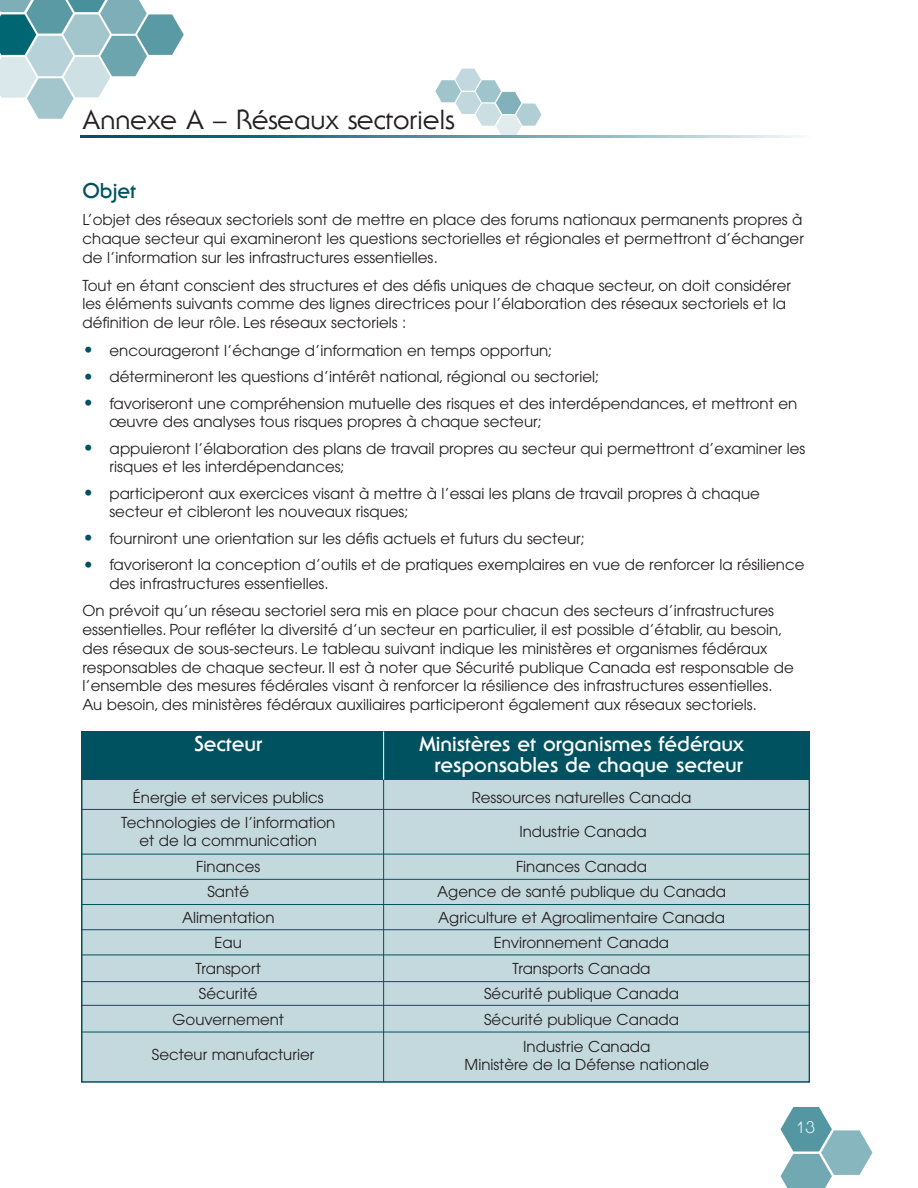
<style>
.page{position:relative;width:918px;height:1188px;background:#fff}
.page>*{position:absolute;margin:0;border:0;box-sizing:border-box;transform-origin:0 0}
.t1{font:27px "Serif Gothic";color:#231f20}
.t2{font:700 21px/21px "Serif Gothic";color:#fff;text-align:right}
.t3{font:700 21px "Serif Gothic";color:#005260}
.t4{font:300 16.5px "Serif Gothic";color:#fff}
.t5{font:15px/18.8px "Avant Garde";color:#231f20}
.s1{font-size:19.5px;color:#005260}
</style>
<div class="page">
<svg style="left:0;top:0;width:184px;height:119px"></svg>
<svg style="left:435px;top:69px;width:107px;height:67px"></svg>
<svg style="left:81px;top:136px;width:719px;height:2px"></svg>
<svg style="left:781px;top:1107px;width:91px;height:81px"></svg>
<div style="left:82px;top:733px;width:726px;height:348px;background:#c4d9de"></div>
<div style="left:81px;top:731px;width:729px;height:49px;background:#005260"></div>
<hr style="left:81px;top:809px;width:728px;height:1px;background:#005260">
<hr style="left:81px;top:854px;width:728px;height:1px;background:#005260">
<hr style="left:81px;top:879px;width:728px;height:1px;background:#005260">
<hr style="left:81px;top:904px;width:728px;height:1px;background:#005260">
<hr style="left:81px;top:929px;width:728px;height:1px;background:#005260">
<hr style="left:81px;top:955px;width:728px;height:1px;background:#005260">
<hr style="left:81px;top:981px;width:728px;height:1px;background:#005260">
<hr style="left:81px;top:1005px;width:728px;height:1px;background:#005260">
<hr style="left:81px;top:1032px;width:728px;height:1px;background:#005260">
<hr style="left:383px;top:736px;width:1px;height:346px;background:#005260">
<hr style="left:383px;top:731px;width:1px;height:49px;background:#fff">
<h1 class="t1" style="left:82px;top:109px;width:374px">Annexe A – Réseaux sectoriels</h1>
<h2 class="t3" style="left:82px;top:183px;width:55px">Objet</h2>
<p class="t5" style="left:82px;top:212px;width:723px;text-align:justify">L’objet des réseaux sectoriels sont de mettre en place des forums nationaux permanents propres à chaque secteur qui examineront les questions sectorielles et régionales et permettront d’échanger de l’information sur les infrastructures essentielles.</p>
<p class="t5" style="left:82px;top:277px;width:710px">Tout en étant conscient des structures et des défis uniques de chaque secteur, on doit considérer les éléments suivants comme des lignes directrices pour l’élaboration des réseaux sectoriels et la définition de leur rôle. Les réseaux sectoriels :</p>
<p class="t5" style="left:82px;top:342px;width:471px"><span class="s1">•</span> encourageront l’échange d’information en temps opportun;</p>
<p class="t5" style="left:82px;top:369px;width:518px"><span class="s1">•</span> détermineront les questions d’intérêt national, régional ou sectoriel;</p>
<p class="t5" style="left:110px;top:395px;width:689px;text-indent:-27px"><span class="s1">•</span> favoriseront une compréhension mutuelle des risques et des interdépendances, et mettront en œuvre des analyses tous risques propres à chaque secteur;</p>
<p class="t5" style="left:110px;top:440px;width:697px;text-indent:-27px"><span class="s1">•</span> appuieront l’élaboration des plans de travail propres au secteur qui permettront d’examiner les risques et les interdépendances;</p>
<p class="t5" style="left:110px;top:485px;width:652px;text-indent:-27px"><span class="s1">•</span> participeront aux exercices visant à mettre à l’essai les plans de travail propres à chaque secteur et cibleront les nouveaux risques;</p>
<p class="t5" style="left:82px;top:530px;width:504px"><span class="s1">•</span> fourniront une orientation sur les défis actuels et futurs du secteur;</p>
<p class="t5" style="left:110px;top:557px;width:697px;text-indent:-27px"><span class="s1">•</span> favoriseront la conception d’outils et de pratiques exemplaires en vue de renforcer la résilience des infrastructures essentielles.</p>
<p class="t5" style="left:82px;top:603px;width:713px">On prévoit qu’un réseau sectoriel sera mis en place pour chacun des secteurs d’infrastructures essentielles. Pour refléter la diversité d’un secteur en particulier, il est possible d’établir, au besoin, des réseaux de sous-secteurs. Le tableau suivant indique les ministères et organismes fédéraux responsables de chaque secteur. Il est à noter que Sécurité publique Canada est responsable de l’ensemble des mesures fédérales visant à renforcer la résilience des infrastructures essentielles.<br>Au besoin, des ministères fédéraux auxiliaires participeront également aux réseaux sectoriels.</p>
<h2 class="t2" style="left:194px;top:736px;width:69px">Secteur</h2>
<h2 class="t2" style="left:419px;top:736px;width:326px">Ministères et organismes fédéraux responsables de chaque secteur</h2>
<p class="t5" style="left:133px;top:789px;width:192px">Énergie et services publics</p>
<p class="t5" style="left:472px;top:789px;width:221px">Ressources naturelles Canada</p>
<p class="t5" style="left:121px;top:815px;width:216px;line-height:18px;text-align:center">Technologies de l’information et de la communication</p>
<p class="t5" style="left:196px;top:858px;width:66px">Finances</p>
<p class="t5" style="left:516px;top:858px;width:133px">Finances Canada</p>
<p class="t5" style="left:207px;top:884px;width:43px">Santé</p>
<p class="t5" style="left:437px;top:884px;width:290px">Agence de santé publique du Canada</p>
<p class="t5" style="left:182px;top:909px;width:94px">Alimentation</p>
<p class="t5" style="left:438px;top:909px;width:288px">Agriculture et Agroalimentaire Canada</p>
<p class="t5" style="left:215px;top:935px;width:29px">Eau</p>
<p class="t5" style="left:494px;top:935px;width:177px">Environnement Canada</p>
<p class="t5" style="left:196px;top:960px;width:67px">Transport</p>
<p class="t5" style="left:513px;top:960px;width:140px">Transports Canada</p>
<p class="t5" style="left:199px;top:986px;width:60px">Sécurité</p>
<p class="t5" style="left:484px;top:986px;width:196px">Sécurité publique Canada</p>
<p class="t5" style="left:173px;top:1011px;width:113px">Gouvernement</p>
<p class="t5" style="left:484px;top:1011px;width:196px">Sécurité publique Canada</p>
<p class="t5" style="left:152px;top:1047px;width:164px">Secteur manufacturier</p>
<p class="t5" style="left:465px;top:1039px;width:246px;line-height:18px;text-align:center">Industrie Canada<br>Ministère de la Défense nationale</p>
<p class="t5" style="left:519px;top:823px;width:129px">Industrie Canada</p>
<p class="t4" style="left:797px;top:1122px;width:20px">13</p>
</div>
